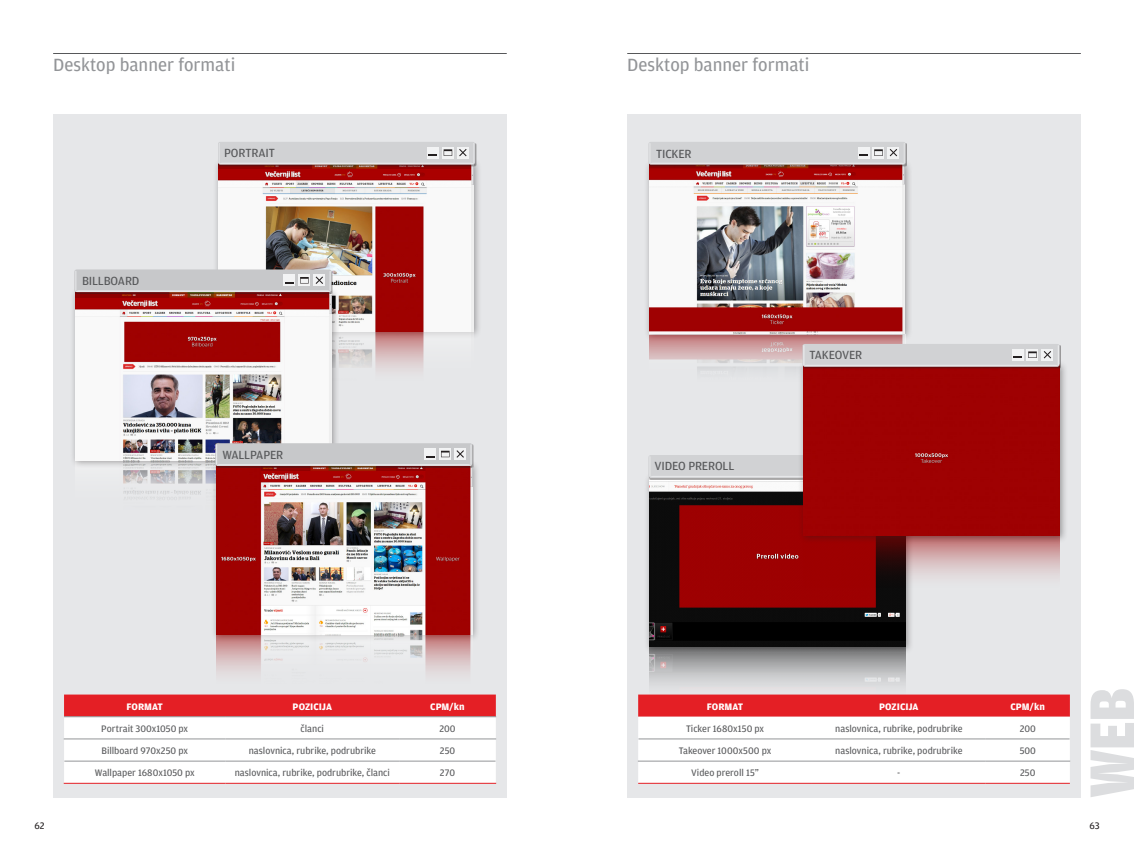
<style>
.page{position:relative;width:1134px;height:851px;background:#fff}
.page>*{position:absolute;margin:0;border:0;box-sizing:border-box;transform-origin:0 0}
.t1{font:900 66.75px "Amplitude Cond";color:#dcdddf}
.Naslov_Crveno_MALI{font:18.75px "Amplitude";color:#939598}
.Formati_i_cjenik{font:12.5px "Amplitude";letter-spacing:-.015em;color:#57585a}
.portfolio_tekst_8pt{font:10px "Amplitude";color:#57585a}
.portfolio_tekst_8pt-2{font:700 10px "Amplitude";color:#fff}
.t2{font:10px "Amplitude";color:#231f20}
</style>
<div class="page">
<hr style="left:53px;top:53px;width:454px;height:1px;background:#57585a">
<hr style="left:627px;top:53px;width:454px;height:1px;background:#57585a">
<div style="left:53px;top:114px;width:454px;height:683px;background:#e6e7e9"></div>
<div style="left:213px;top:158px;width:269px;height:181px;background:#231f20;opacity:.4"></div>
<img style="left:219px;top:167px;width:255px;height:165px">
<svg style="left:340px;top:332px;width:134px;height:39px"></svg>
<div style="left:218px;top:143px;width:259px;height:24px;background:#231f20;opacity:.4"></div>
<svg style="left:218px;top:142px;width:257px;height:22px"></svg>
<img style="left:123px;top:470px;width:88px;height:28px">
<div style="left:70px;top:286px;width:270px;height:182px;background:#231f20;opacity:.4"></div>
<img style="left:76px;top:294px;width:256px;height:166px">
<div style="left:75px;top:270px;width:258px;height:24px;background:#231f20;opacity:.4"></div>
<svg style="left:74px;top:269px;width:258px;height:23px"></svg>
<div style="left:211px;top:460px;width:269px;height:182px;background:#231f20;opacity:.4"></div>
<img style="left:216px;top:468px;width:256px;height:167px">
<svg style="left:216px;top:635px;width:256px;height:39px"></svg>
<div style="left:215px;top:444px;width:259px;height:24px;background:#231f20;opacity:.4"></div>
<svg style="left:215px;top:443px;width:257px;height:22px;background:#c9cacc"></svg>
<div style="left:627px;top:114px;width:454px;height:683px;background:#e6e7e9"></div>
<div style="left:643px;top:159px;width:269px;height:182px;background:#231f20;opacity:.4"></div>
<img style="left:649px;top:167px;width:255px;height:167px">
<svg style="left:649px;top:334px;width:257px;height:37px"></svg>
<div style="left:649px;top:143px;width:258px;height:24px;background:#231f20;opacity:.4"></div>
<svg style="left:648px;top:142px;width:258px;height:22px"></svg>
<img style="left:650px;top:655px;width:256px;height:31px">
<div style="left:644px;top:472px;width:269px;height:183px;background:#231f20;opacity:.4"></div>
<svg style="left:650px;top:480px;width:256px;height:166px;background:#591313"></svg>
<div style="left:649px;top:456px;width:258px;height:24px;background:#231f20;opacity:.4"></div>
<div style="left:648px;top:455px;width:150px;height:22px;background:#d1d2d4"></div>
<img style="left:803px;top:543px;width:257px;height:48px">
<div style="left:798px;top:359px;width:270px;height:184px;background:#231f20;opacity:.4"></div>
<div style="left:803px;top:365px;width:257px;height:170px;background:#9f0102"></div>
<div style="left:803px;top:345px;width:258px;height:24px;background:#231f20;opacity:.4"></div>
<svg style="left:802px;top:344px;width:258px;height:22px;background:#d2d3d5"></svg>
<svg style="left:638px;top:694px;width:432px;height:88px;background:#f6c4c5"></svg>
<hr style="left:638px;top:738px;width:174px;height:1px;background:#939598">
<hr style="left:812px;top:738px;width:174px;height:1px;background:#939598">
<hr style="left:986px;top:738px;width:83px;height:1px;background:#939598">
<hr style="left:638px;top:760px;width:174px;height:1px;background:#939598">
<hr style="left:812px;top:760px;width:174px;height:1px;background:#939598">
<hr style="left:986px;top:760px;width:84px;height:1px;background:#939598">
<hr style="left:638px;top:782px;width:174px;height:1px;background:#e41f25">
<hr style="left:812px;top:782px;width:174px;height:1px;background:#e41f25">
<hr style="left:986px;top:782px;width:84px;height:1px;background:#e41f25">
<svg style="left:64px;top:694px;width:432px;height:88px;background:#f6c4c6"></svg>
<hr style="left:64px;top:760px;width:161px;height:1px;background:#939598">
<hr style="left:225px;top:760px;width:174px;height:1px;background:#939598">
<hr style="left:399px;top:760px;width:96px;height:1px;background:#939598">
<hr style="left:64px;top:716px;width:161px;height:1px;background:#939598">
<hr style="left:225px;top:716px;width:174px;height:1px;background:#939598">
<hr style="left:399px;top:716px;width:97px;height:1px;background:#939598">
<hr style="left:64px;top:738px;width:161px;height:1px;background:#939598">
<hr style="left:225px;top:738px;width:174px;height:1px;background:#939598">
<hr style="left:399px;top:738px;width:97px;height:1px;background:#939598">
<hr style="left:64px;top:782px;width:161px;height:1px;background:#e41f25">
<hr style="left:225px;top:782px;width:174px;height:1px;background:#e41f25">
<hr style="left:399px;top:782px;width:97px;height:1px;background:#e41f25">
<p class="Naslov_Crveno_MALI" style="left:53px;top:53px;width:184px">Desktop banner formati</p>
<p class="Naslov_Crveno_MALI" style="left:627px;top:53px;width:184px">Desktop banner formati</p>
<p class="Formati_i_cjenik" style="left:82px;top:273px;width:59px">BILLBOARD</p>
<p class="Formati_i_cjenik" style="left:224px;top:145px;width:52px">PORTRAIT</p>
<p class="Formati_i_cjenik" style="left:222px;top:446px;width:62px">WALLPAPER</p>
<p class="portfolio_tekst_8pt-2" style="left:126px;top:700px;width:38px">FORMAT</p>
<p class="portfolio_tekst_8pt-2" style="left:293px;top:700px;width:41px">POZICIJA</p>
<p class="portfolio_tekst_8pt-2" style="left:430px;top:700px;width:36px">CPM/kn</p>
<p class="portfolio_tekst_8pt" style="left:101px;top:722px;width:88px">Portrait 300x1050 px</p>
<p class="portfolio_tekst_8pt" style="left:301px;top:722px;width:25px">članci</p>
<p class="portfolio_tekst_8pt" style="left:439px;top:722px;width:18px">200</p>
<p class="portfolio_tekst_8pt" style="left:101px;top:744px;width:88px">Billboard 970x250 px</p>
<p class="portfolio_tekst_8pt" style="left:249px;top:744px;width:129px">naslovnica, rubrike, podrubrike</p>
<p class="portfolio_tekst_8pt" style="left:440px;top:744px;width:17px">250</p>
<p class="portfolio_tekst_8pt" style="left:95px;top:766px;width:101px">Wallpaper 1680x1050 px</p>
<p class="portfolio_tekst_8pt" style="left:235px;top:766px;width:157px">naslovnica, rubrike, podrubrike, članci</p>
<p class="portfolio_tekst_8pt" style="left:440px;top:766px;width:17px">270</p>
<p class="Formati_i_cjenik" style="left:656px;top:146px;width:37px">TICKER</p>
<p class="Formati_i_cjenik" style="left:655px;top:458px;width:81px">VIDEO PREROLL</p>
<p class="Formati_i_cjenik" style="left:810px;top:347px;width:54px">TAKEOVER</p>
<p class="portfolio_tekst_8pt-2" style="left:707px;top:700px;width:38px">FORMAT</p>
<p class="portfolio_tekst_8pt-2" style="left:879px;top:700px;width:41px">POZICIJA</p>
<p class="portfolio_tekst_8pt-2" style="left:1010px;top:700px;width:36px">CPM/kn</p>
<p class="portfolio_tekst_8pt" style="left:686px;top:722px;width:80px">Ticker 1680x150 px</p>
<p class="portfolio_tekst_8pt" style="left:835px;top:722px;width:129px">naslovnica, rubrike, podrubrike</p>
<p class="portfolio_tekst_8pt" style="left:1020px;top:722px;width:18px">200</p>
<p class="portfolio_tekst_8pt" style="left:679px;top:744px;width:94px">Takeover 1000x500 px</p>
<p class="portfolio_tekst_8pt" style="left:835px;top:744px;width:129px">naslovnica, rubrike, podrubrike</p>
<p class="portfolio_tekst_8pt" style="left:1020px;top:744px;width:18px">500</p>
<p class="portfolio_tekst_8pt" style="left:691px;top:766px;width:69px">Video preroll 15”</p>
<p class="portfolio_tekst_8pt" style="left:897px;top:766px;width:5px">-</p>
<p class="portfolio_tekst_8pt" style="left:1020px;top:766px;width:17px">250</p>
<h1 class="t1" style="left:1070px;top:797px;width:112px;rotate:-90deg">WEB</h1>
<p class="t2" style="left:34px;top:819px;width:12px">62</p>
<p class="t2" style="left:1089px;top:819px;width:12px">63</p>
</div>
